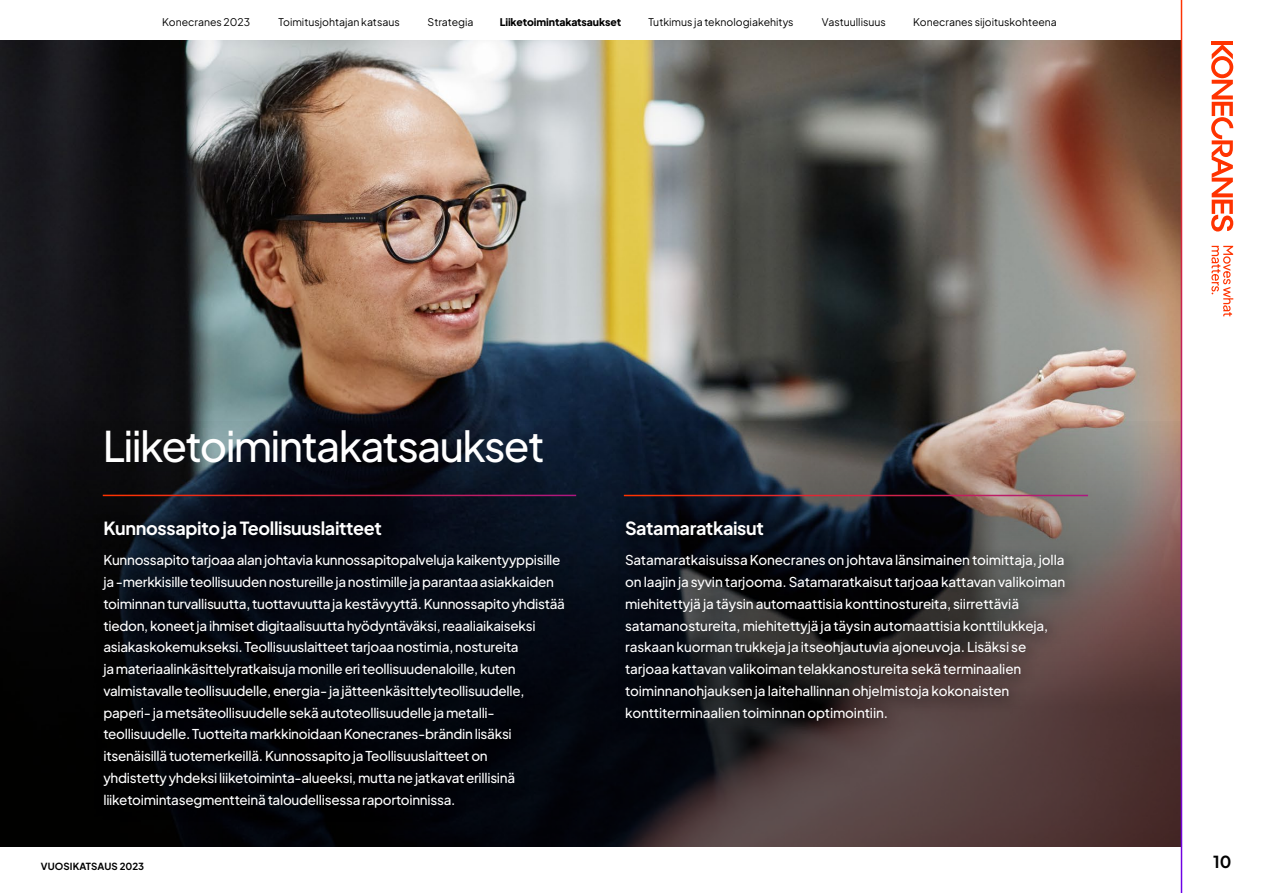
<style>
.page{position:relative;width:1263px;height:893px;background:#fff}
.page>*{position:absolute;margin:0;border:0;box-sizing:border-box;transform-origin:0 0}
.t1{font:500 42px "Plus Jakarta Sans";letter-spacing:-.04em;color:#fff}
.t2{font:700 18px "Plus Jakarta Sans";letter-spacing:-.02em;color:#fff}
.t3{font:700 16.5px "Plus Jakarta Sans";color:#000}
.t4{font:500 13.5px/21.8px "Plus Jakarta Sans";letter-spacing:-.02em;color:#fff}
.t5{font:10.5px "Plus Jakarta Sans";color:#000}
.t6{font:800 10.5px "Plus Jakarta Sans";letter-spacing:-.01em;color:#000}
.t7{font:700 9.75px "Plus Jakarta Sans";letter-spacing:.01em;color:#000}
</style>
<div class="page">
<img style="left:0;top:41px;width:1181px;height:380px">
<svg style="left:0;top:421px;width:1181px;height:425px;background:#332c2f"></svg>
<div style="left:93px;top:511px;width:487px;height:313px;background:#000;opacity:.75"></div>
<div style="left:615px;top:511px;width:466px;height:224px;background:#000;opacity:.75"></div>
<hr style="left:103px;top:495px;width:473px;height:1px;background:#fff">
<hr style="left:624px;top:495px;width:464px;height:1px;background:#fff">
<hr style="left:1212px;top:41px;width:21px;height:4px;background:#f30">
<svg style="left:1211px;top:44px;width:22px;height:188px"></svg>
<svg style="left:1211px;top:246px;width:22px;height:70px"></svg>
<p class="t5" style="left:162px;top:13px;width:90px">Konecranes 2023</p>
<p class="t5" style="left:278px;top:13px;width:123px">Toimitusjohtajan katsaus</p>
<p class="t5" style="left:428px;top:13px;width:47px">Strategia</p>
<p class="t6" style="left:500px;top:12px;width:123px">Liiketoimintakatsaukset</p>
<p class="t5" style="left:648px;top:13px;width:147px">Tutkimus ja teknologiakehitys</p>
<p class="t5" style="left:822px;top:13px;width:65px">Vastuullisuus</p>
<p class="t5" style="left:913px;top:13px;width:145px">Konecranes sijoituskohteena</p>
<h1 class="t1" style="left:103px;top:411px;width:443px">Liiketoimintakatsaukset</h1>
<h2 class="t2" style="left:103px;top:512px;width:280px">Kunnossapito ja Teollisuuslaitteet</h2>
<p class="t4" style="left:103px;top:548px;width:463px">Kunnossapito tarjoaa alan johtavia kunnossapitopalveluja kaikentyyppisille ja -merkkisille teollisuuden nostureille ja nostimille ja parantaa asiakkaiden toiminnan turvallisuutta, tuottavuutta ja kestävyyttä. Kunnossapito yhdistää tiedon, koneet ja ihmiset digitaalisuutta hyödyntäväksi, reaaliaikaiseksi asiakaskokemukseksi. Teollisuuslaitteet tarjoaa nostimia, nostureita<br>ja materiaalinkäsittelyratkaisuja monille eri teollisuudenaloille, kuten valmistavalle teollisuudelle, energia- ja jätteenkäsittelyteollisuudelle, paperi- ja metsäteollisuudelle sekä autoteollisuudelle ja metalli&shy;teollisuudelle. Tuotteita markkinoidaan Konecranes-brändin lisäksi itsenäisillä tuotemerkeillä. Kunnossapito ja Teollisuuslaitteet on<br>yhdistetty yhdeksi liiketoiminta-alueeksi, mutta ne jatkavat erillisinä liiketoimintasegmentteinä taloudellisessa raportoinnissa.</p>
<p class="t7" style="left:41px;top:858px;width:105px">VUOSIKATSAUS 2023</p>
<h2 class="t2" style="left:625px;top:512px;width:140px">Satamaratkaisut</h2>
<p class="t4" style="left:625px;top:548px;width:442px">Satamaratkaisuissa Konecranes on johtava länsimainen toimittaja, jolla on laajin ja syvin tarjooma. Satamaratkaisut tarjoaa kattavan valikoiman miehitettyjä ja täysin automaattisia konttinostureita, siirrettäviä satamanostureita, miehitettyjä ja täysin automaattisia konttilukkeja, raskaan kuorman trukkeja ja itseohjautuvia ajoneuvoja. Lisäksi se tarjoaa kattavan valikoiman telakkanostureita sekä terminaalien toiminnanohjauksen ja laitehallinnan ohjelmistoja kokonaisten konttiterminaalien toiminnan optimointiin.</p>
<p class="t3" style="left:1213px;top:847px;width:20px">10</p>
</div>
